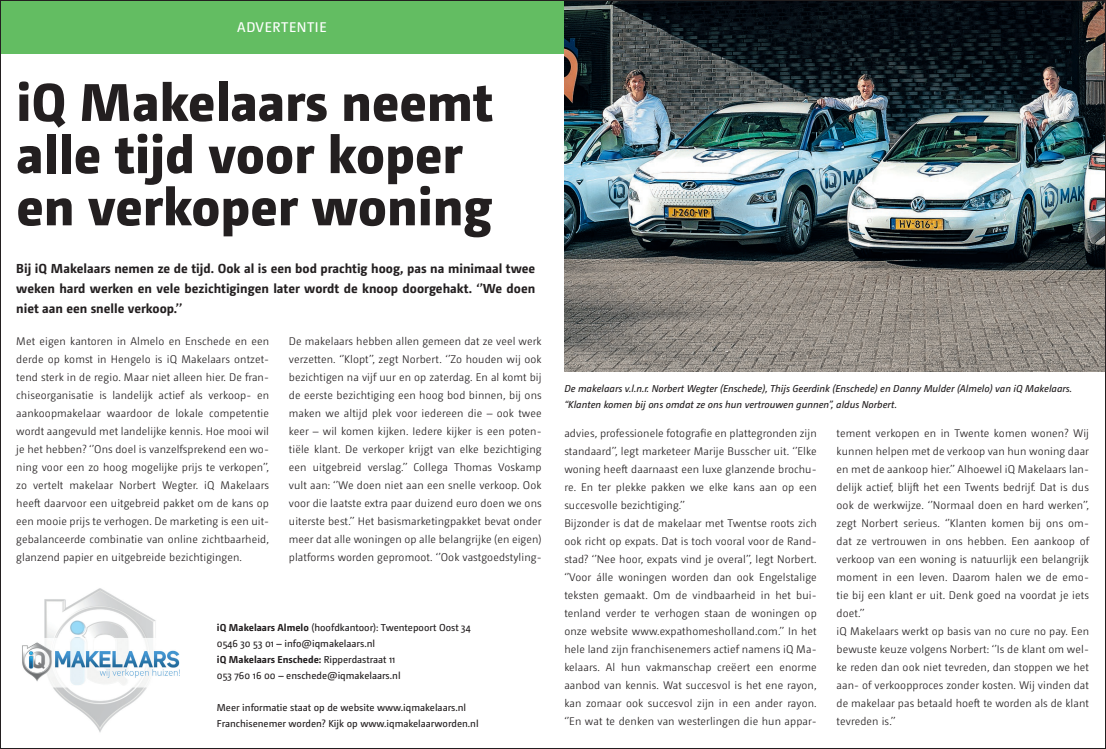
<style>
.page{position:relative;width:1106px;height:749px;background:#fff}
.page>*{position:absolute;margin:0;border:0;box-sizing:border-box;transform-origin:0 0}
.t1{font:800 52.9px/52.1px "Camingo";color:#231f20}
.t2{font:14px "Camingo";letter-spacing:.04em;color:#fff}
.t3{font:700 13px/20.4px "Camingo";color:#231f20;text-align:justify}
.t4{font:300 11px/18px "Camingo";letter-spacing:.01em;color:#231f20;text-align:justify}
.t5{font:10px/16px "Camingo";color:#231f20}
.t6{font:italic 10px/16.4px "Camingo";color:#231f20}
.s1{font-weight:700}
</style>
<div class="page">
<div style="left:0;top:0;width:566px;height:53px;background:#63bd62"></div>
<img style="left:564px;top:2px;width:540px;height:369px">
<img style="left:22px;top:588px;width:158px;height:145px">
<p class="t2" style="left:237px;top:19px;width:91px">ADVERTENTIE</p>
<h1 class="t1" style="left:16px;top:76px;width:478px">iQ Makelaars neemt alle tijd voor koper en verkoper woning</h1>
<p class="t3" style="left:16px;top:258px;width:520px">Bij iQ Makelaars nemen ze de tijd. Ook al is een bod prachtig hoog, pas na minimaal twee weken hard werken en vele bezichtigingen later wordt de knoop doorgehakt. ‘’We doen niet aan een snelle verkoop.’’</p>
<p class="t4" style="left:16px;top:332px;width:254px">Met eigen kantoren in Almelo en Enschede en een derde op komst in Hengelo is iQ Makelaars ontzet&shy;tend sterk in de regio. Maar niet alleen hier. De fran&shy;chiseorganisatie is landelijk actief als verkoop- en aankoopmakelaar waardoor de lokale competentie wordt aangevuld met landelijke kennis. Hoe mooi wil je het hebben? ‘’Ons doel is vanzelfsprekend een wo&shy;ning voor een zo hoog mogelijke prijs te verkopen’’, zo vertelt makelaar Norbert Wegter. iQ Makelaars heeft daarvoor een uitgebreid pakket om de kans op een mooie prijs te verhogen. De marketing is een uit&shy;gebalanceerde combinatie van online zichtbaarheid, glanzend papier en uitgebreide bezichtigingen.</p>
<p class="t4" style="left:289px;top:332px;width:254px">De makelaars hebben allen gemeen dat ze veel werk verzetten. ‘’Klopt’’, zegt Norbert. ‘’Zo houden wij ook bezichtigen na vijf uur en op zaterdag. En al komt bij de eerste bezichtiging een hoog bod binnen, bij ons maken we altijd plek voor iedereen die – ook twee keer – wil komen kijken. Iedere kijker is een poten&shy;tiële klant. De verkoper krijgt van elke bezichtiging een uitgebreid verslag.’’ Collega Thomas Voskamp vult aan: ‘’We doen niet aan een snelle verkoop. Ook voor die laatste extra paar duizend euro doen we ons uiterste best.’’ Het basismarketingpakket bevat onder meer dat alle woningen op alle belangrijke (en eigen) platforms worden gepromoot. ‘’Ook vastgoedstyling-</p>
<p class="t5" style="left:217px;top:619px;width:255px"><span class="s1">iQ Makelaars Almelo</span> (hoofdkantoor): Twentepoort Oost 34<br>0546 30 53 01 – info@iqmakelaars.nl<br><span class="s1">iQ Makelaars Enschede:</span> Ripperdastraat 11<br>053 760 16 00 – enschede@iqmakelaars.nl</p>
<p class="t5" style="left:217px;top:699px;width:263px">Meer informatie staat op de website www.iqmakelaars.nl<br>Franchisenemer worden? Kijk op www.iqmakelaarworden.nl</p>
<p class="t6" style="left:564px;top:380px;width:509px">De makelaars v.l.n.r. Norbert Wegter (Enschede), Thijs Geerdink (Enschede) en Danny Mulder (Almelo) van iQ Makelaars. “Klanten komen bij ons omdat ze ons hun vertrouwen gunnen”, aldus Norbert.</p>
<p class="t4" style="left:564px;top:424px;width:254px;text-align:left">advies, professionele fotografie en plattegronden zijn standaard’’, legt marketeer Marije Busscher uit. ‘’Elke woning heeft daarnaast een luxe glanzende brochu&shy;re. En ter plekke pakken we elke kans aan op een succesvolle bezichtiging.’’<br>Bijzonder is dat de makelaar met Twentse roots zich ook richt op expats. Dat is toch vooral voor de Rand&shy;stad? ‘’Nee hoor, expats vind je overal’’, legt Norbert. ‘’Voor álle woningen worden dan ook Engelstalige teksten gemaakt. Om de vindbaarheid in het bui&shy;tenland verder te verhogen staan de woningen op onze website www.expathomesholland.com.’’ In het hele land zijn franchisenemers actief namens iQ Ma&shy;kelaars. Al hun vakmanschap creëert een enorme aanbod van kennis. Wat succesvol is het ene rayon, kan zomaar ook succesvol zijn in een ander rayon. ‘’En wat te denken van westerlingen die hun appar-</p>
<p class="t4" style="left:836px;top:424px;width:254px;text-align:left">tement verkopen en in Twente komen wonen? Wij kunnen helpen met de verkoop van hun woning daar en met de aankoop hier.’’ Alhoewel iQ Makelaars lan&shy;delijk actief, blijft het een Twents bedrijf. Dat is dus ook de werkwijze. ‘’Normaal doen en hard werken’’, zegt Norbert serieus. ‘’Klanten komen bij ons om&shy;dat ze vertrouwen in ons hebben. Een aankoop of verkoop van een woning is natuurlijk een belangrijk moment in een leven. Daarom halen we de emo&shy;tie bij een klant er uit. Denk goed na voordat je iets doet.’’<br>iQ Makelaars werkt op basis van no cure no pay. Een bewuste keuze volgens Norbert: ‘’Is de klant om wel&shy;ke reden dan ook niet tevreden, dan stoppen we het aan- of verkoopproces zonder kosten. Wij vinden dat de makelaar pas betaald hoeft te worden als de klant tevreden is.’’</p>
</div>
